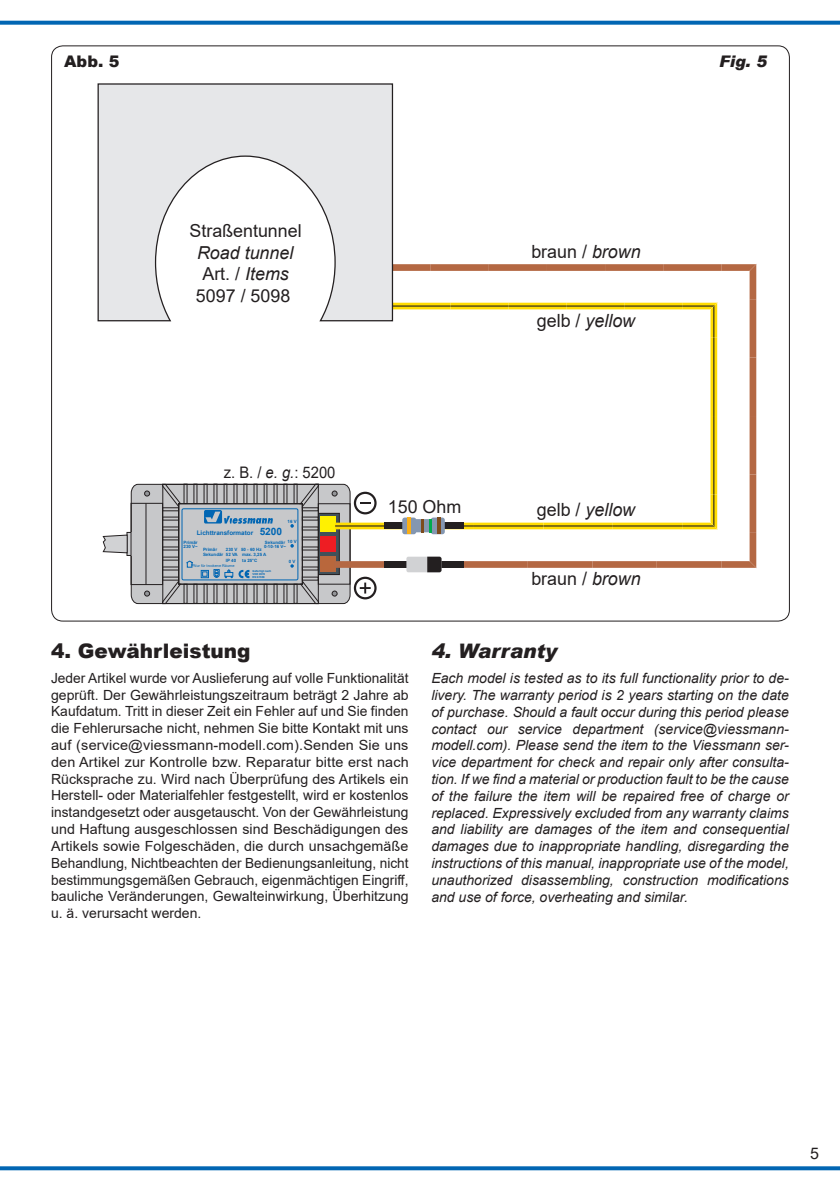
<style>
.page{position:relative;width:840px;height:1191px;background:#fff}
.page>*{position:absolute;margin:0;border:0;box-sizing:border-box;transform-origin:0 0}
.t1{font:900 20px "Arial";color:#231f20}
.t2{font:italic 900 20px "Arial";color:#231f20}
.t3{font:18.2px "Arial";color:#231f20}
.t4{font:italic 18.2px "Arial";color:#231f20}
.t5{font:italic 17.8px/21.4px "Arial";color:#231f20;text-align:center}
.t6{font:17.8px "Arial";color:#231f20}
.t7{font:16px "Arial";color:#231f20;scale:.93 1}
.t8{font:900 16px "Arial";color:#231f20}
.t9{font:italic 900 16px "Arial";color:#231f20}
.t10{font:16px "Arial";color:#231f20}
.t11{font:14px/16.8px "Arial";color:#231f20;text-align:justify}
.t12{font:italic 14px/16.8px "Arial";color:#231f20;text-align:justify}
.t13{font:700 6.4px "Arial";color:#0166b3}
.t14{font:700 4.4px/4.4px "Arial";color:#0166b3}
.t15{font:3.8px "Arial";color:#0166b3}
.t16{font:700 2.8px/3px "Arial";color:#0166b3}
.s1{font-style:normal}
.s2{font-style:italic}
.s3{font-size:10.2px}
</style>
<div class="page">
<hr style="left:0;top:21px;width:839px;height:3px;background:#0166b3">
<svg style="left:0;top:1166px;width:839px;height:4px;background:#1471b8"></svg>
<svg style="left:103px;top:483px;width:248px;height:121px;background:#b1b2b4"></svg>
<div style="left:372px;top:264px;width:58px;height:7px;background:#b46843"></div>
<div style="left:430px;top:264px;width:58px;height:7px;background:#b46843"></div>
<div style="left:488px;top:264px;width:58px;height:7px;background:#b46843"></div>
<div style="left:546px;top:264px;width:58px;height:7px;background:#b46843"></div>
<div style="left:604px;top:264px;width:58px;height:7px;background:#b46843"></div>
<div style="left:662px;top:264px;width:58px;height:7px;background:#b46843"></div>
<div style="left:749px;top:299px;width:6px;height:58px;background:#b46843"></div>
<div style="left:749px;top:357px;width:6px;height:59px;background:#b46843"></div>
<div style="left:749px;top:416px;width:6px;height:58px;background:#b46843"></div>
<div style="left:749px;top:474px;width:6px;height:59px;background:#b46843"></div>
<div style="left:656px;top:561px;width:64px;height:7px;background:#b46843"></div>
<div style="left:592px;top:561px;width:64px;height:7px;background:#b46843"></div>
<div style="left:527px;top:561px;width:65px;height:7px;background:#b46843"></div>
<div style="left:463px;top:561px;width:64px;height:7px;background:#b46843"></div>
<div style="left:334px;top:561px;width:64px;height:7px;background:#b46843"></div>
<svg style="left:720px;top:264px;width:37px;height:7px"></svg>
<svg style="left:749px;top:264px;width:6px;height:35px"></svg>
<svg style="left:749px;top:533px;width:6px;height:28px"></svg>
<svg style="left:720px;top:561px;width:37px;height:7px"></svg>
<div style="left:392px;top:303px;width:58px;height:6px;background:#ffdc01"></div>
<hr style="left:392px;top:305px;width:58px;height:2px;background:#231f20">
<div style="left:450px;top:303px;width:58px;height:6px;background:#ffdc01"></div>
<hr style="left:450px;top:305px;width:58px;height:2px;background:#231f20">
<div style="left:508px;top:303px;width:58px;height:6px;background:#ffdc01"></div>
<hr style="left:508px;top:305px;width:58px;height:2px;background:#231f20">
<div style="left:566px;top:303px;width:58px;height:6px;background:#ffdc01"></div>
<hr style="left:566px;top:305px;width:58px;height:2px;background:#231f20">
<div style="left:624px;top:303px;width:57px;height:6px;background:#ffdc01"></div>
<hr style="left:624px;top:305px;width:57px;height:2px;background:#231f20">
<svg style="left:710px;top:338px;width:6px;height:78px"></svg>
<hr style="left:712px;top:338px;width:2px;height:78px;background:#231f20">
<svg style="left:710px;top:416px;width:6px;height:78px"></svg>
<hr style="left:712px;top:416px;width:2px;height:78px;background:#231f20">
<svg style="left:612px;top:522px;width:69px;height:7px"></svg>
<hr style="left:612px;top:525px;width:69px;height:1px;background:#231f20">
<svg style="left:543px;top:522px;width:69px;height:7px"></svg>
<hr style="left:543px;top:525px;width:69px;height:1px;background:#231f20">
<svg style="left:473px;top:522px;width:70px;height:7px"></svg>
<hr style="left:473px;top:525px;width:70px;height:1px;background:#231f20">
<svg style="left:463px;top:522px;width:10px;height:7px"></svg>
<hr style="left:404px;top:525px;width:69px;height:1px;background:#231f20">
<svg style="left:335px;top:522px;width:48px;height:7px"></svg>
<hr style="left:335px;top:525px;width:69px;height:1px;background:#231f20">
<svg style="left:681px;top:303px;width:37px;height:6px"></svg>
<hr style="left:681px;top:305px;width:64px;height:2px;background:#231f20">
<svg style="left:710px;top:302px;width:6px;height:36px"></svg>
<hr style="left:712px;top:274px;width:2px;height:64px;background:#231f20">
<svg style="left:710px;top:494px;width:6px;height:36px"></svg>
<hr style="left:712px;top:494px;width:2px;height:63px;background:#231f20">
<svg style="left:681px;top:522px;width:37px;height:7px"></svg>
<hr style="left:681px;top:525px;width:64px;height:1px;background:#231f20">
<svg style="left:97px;top:83px;width:296px;height:239px"></svg>
<div style="left:383px;top:522px;width:80px;height:7px;background:#231f20"></div>
<svg style="left:402px;top:517px;width:42px;height:17px"></svg>
<div style="left:384px;top:561px;width:79px;height:7px;background:#231f20"></div>
<div style="left:406px;top:556px;width:35px;height:16px;background:#d1d2d4;border-radius:2px"></div>
<svg style="left:427px;top:556px;width:14px;height:16px"></svg>
<div style="left:353px;top:576px;width:23px;height:23px;border:2px solid #231f20;border-radius:50%"></div>
<svg style="left:359px;top:582px;width:11px;height:11px"></svg>
<svg style="left:360px;top:502px;width:10px;height:2px"></svg>
<div style="left:353px;top:492px;width:23px;height:22px;border:2px solid #231f20;border-radius:50%"></div>
<p class="t8" style="left:64px;top:50px;width:57px">Abb. 5</p>
<p class="t9" style="left:718px;top:52px;width:49px">Fig. 5</p>
<p class="t6" style="left:189px;top:219px;width:114px">Straßentunnel</p>
<p class="t5" style="left:196px;top:242px;width:99px">Road tunnel<br><span class="s1">Art. /</span> Items<br><span class="s1">5097 / 5098</span></p>
<p class="t7" style="left:223px;top:461px;width:122px">z. B. / <span class="s2">e. g.</span>: 5200</p>
<p class="t14" style="left:287px;top:519px;width:11px">16 V</p>
<p class="t13" style="left:197px;top:528px;width:87px">Lichttransformator <span class="s3">5200</span></p>
<p class="t15" style="left:194px;top:563px;width:42px">Nur für trockene Räume</p>
<p class="t14" style="left:287px;top:539px;width:11px">10 V</p>
<p class="t14" style="left:288px;top:559px;width:8px">0 V</p>
<p class="t14" style="left:183px;top:540px;width:16px">Primär<br>230 V~</p>
<p class="t14" style="left:264px;top:540px;width:24px">Sekundär<br>0-10-16 V~</p>
<p class="t14" style="left:203px;top:547px;width:16px">Primär</p>
<p class="t14" style="left:226px;top:547px;width:37px">230 V 50 - 60 Hz</p>
<p class="t14" style="left:203px;top:552px;width:65px">Sekundär 52 VA max. 3,25 A</p>
<p class="t14" style="left:226px;top:558px;width:12px">IP 40</p>
<p class="t14" style="left:242px;top:558px;width:17px">ta 25°C</p>
<p class="t16" style="left:252px;top:569px;width:20px">Gefertigt nach<br>VDE 0570<br>EN 61558</p>
<p class="t6" style="left:387px;top:495px;width:75px">150 Ohm</p>
<h2 class="t3" style="left:531px;top:239px;width:111px">braun / <span class="s2">brown</span></h2>
<h2 class="t4" style="left:536px;top:309px;width:100px"><span class="s1">gelb /</span> yellow</h2>
<h2 class="t4" style="left:536px;top:497px;width:100px"><span class="s1">gelb /</span> yellow</h2>
<h2 class="t3" style="left:531px;top:566px;width:111px">braun / <span class="s2">brown</span></h2>
<h1 class="t1" style="left:51px;top:636px;width:201px">4. Gewährleistung</h1>
<p class="t11" style="left:51px;top:669px;width:359px">Jeder Artikel wurde vor Auslieferung auf volle Funktionalität geprüft. Der Gewährleistungszeitraum beträgt 2 Jahre ab Kaufdatum. Tritt in dieser Zeit ein Fehler auf und Sie finden die Fehlerursache nicht, nehmen Sie bitte Kontakt mit uns auf (service@viessmann-modell.com).Senden Sie uns den Artikel zur Kontrolle bzw. Reparatur bitte erst nach Rücksprache zu. Wird nach Überprüfung des Artikels ein Herstell- oder Materialfehler festgestellt, wird er kostenlos instandgesetzt oder ausgetauscht. Von der Gewährleistung und Haftung ausgeschlossen sind Beschädigungen des Artikels sowie Folgeschäden, die durch unsachgemäße Behandlung, Nichtbeachten der Bedienungsanleitung, nicht bestimmungsgemäßen Gebrauch, eigenmächtigen Eingriff, bauliche Veränderungen, Gewalteinwirkung, Überhitzung u. ä. verursacht werden.</p>
<h1 class="t2" style="left:431px;top:639px;width:128px">4. Warranty</h1>
<p class="t12" style="left:431px;top:670px;width:359px">Each model is tested as to its full functionality prior to de&shy;livery. The warranty period is 2 years starting on the date of purchase. Should a fault occur during this period please contact our service department (service@viessmann&shy;modell.com). Please send the item to the Viessmann ser&shy;vice department for check and repair only after consulta&shy;tion. If we find a material or production fault to be the cause of the failure the item will be repaired free of charge or replaced. Expressively excluded from any warranty claims and liability are damages of the item and consequential damages due to inappropriate handling, disregarding the instructions of this manual, inappropriate use of the model, unauthorized disassembling, construction modifications and use of force, overheating and similar.</p>
<p class="t10" style="left:809px;top:1142px;width:10px">5</p>
</div>
